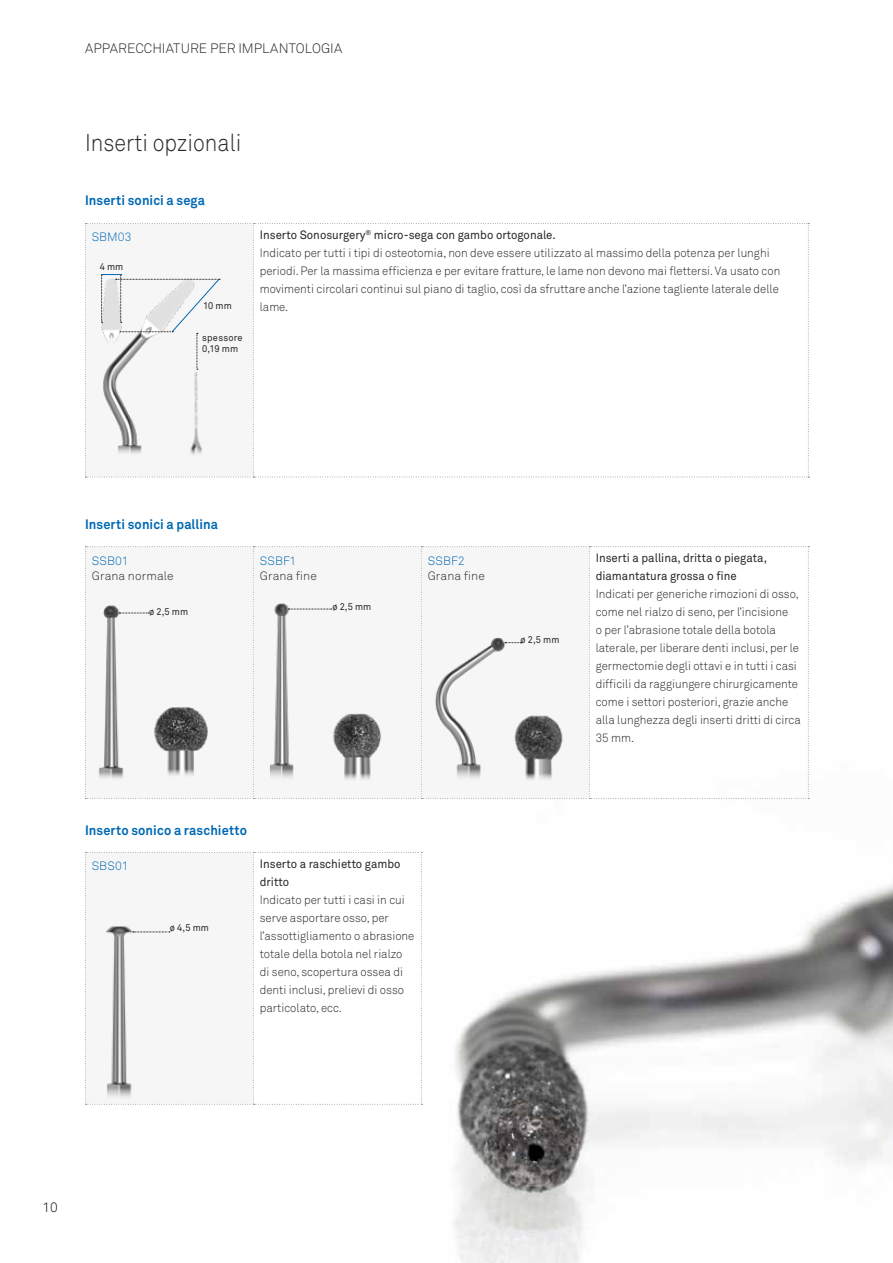
<style>
.page{position:relative;width:893px;height:1263px;background:#fff}
.page>*{position:absolute;margin:0;border:0;box-sizing:border-box;transform-origin:0 0}
.t1{font:24px "Akkurat Light Pro";color:#282727;scale:.9 1}
.t2{font:700 13.5px "Akkurat Pro";letter-spacing:.01em;color:#0069b4;scale:.95 1}
.t3{font:13.5px "Akkurat Light Pro";color:#282727}
.t4{font:13.5px "Akkurat Light Pro";color:#000}
.t5{font:12px/18px "Akkurat Light Pro";color:#282727;scale:.95 1}
.t6{font:12px/18px "Akkurat Pro";color:#282727;scale:.95 1}
.t7{font:12px "Akkurat Light Pro";color:#282727}
.t8{font:12px "Akkurat Light Pro";letter-spacing:.005em;color:#0069b4}
.t9{font:9.75px/11.2px "Akkurat Pro";letter-spacing:.015em;color:#282727;scale:.95 1}
</style>
<div class="page">
<img style="left:422px;top:798px;width:471px;height:465px">
<svg style="left:85px;top:223px;width:724px;height:255px"></svg>
<svg style="left:85px;top:852px;width:337px;height:253px"></svg>
<svg style="left:85px;top:546px;width:724px;height:253px"></svg>
<img style="left:129px;top:696px;width:102px;height:81px">
<p class="t3" style="left:85px;top:40px;width:259px">APPARECCHIATURE PER IMPLANTOLOGIA</p>
<h1 class="t1" style="left:85px;top:128px;width:175px">Inserti opzionali</h1>
<p class="t2" style="left:85px;top:191px;width:128px">Inserti sonici a sega</p>
<p class="t8" style="left:92px;top:230px;width:41px">SBM03</p>
<p class="t6" style="left:260px;top:226px;width:313px">Inserto Sonosurgery<sup>®</sup> micro-sega con gambo ortogonale.</p>
<p class="t5" style="left:260px;top:244px;width:549px">Indicato per tutti i tipi di osteotomia, non deve essere utilizzato al massimo della potenza per lunghi periodi. Per la massima efficienza e per evitare fratture, le lame non devono mai flettersi. Va usato con movimenti circolari continui sul piano di taglio, così da sfruttare anche l’azione tagliente laterale delle lame.</p>
<p class="t9" style="left:202px;top:332px;width:44px">spessore<br>0,19 mm</p>
<p class="t9" style="left:100px;top:261px;width:26px">4 mm</p>
<p class="t9" style="left:203px;top:300px;width:32px">10 mm</p>
<p class="t2" style="left:85px;top:515px;width:141px">Inserti sonici a pallina</p>
<p class="t8" style="left:92px;top:553px;width:38px">SSB01</p>
<p class="t7" style="left:92px;top:568px;width:83px">Grana normale</p>
<p class="t9" style="left:149px;top:606px;width:43px">ø 2,5 mm</p>
<p class="t8" style="left:260px;top:553px;width:38px">SSBF1</p>
<p class="t7" style="left:260px;top:568px;width:59px">Grana fine</p>
<p class="t9" style="left:332px;top:601px;width:43px">ø 2,5 mm</p>
<p class="t8" style="left:428px;top:553px;width:38px">SSBF2</p>
<p class="t7" style="left:428px;top:568px;width:59px">Grana fine</p>
<p class="t9" style="left:520px;top:635px;width:43px">ø 2,5 mm</p>
<p class="t2" style="left:85px;top:821px;width:172px">Inserto sonico a raschietto</p>
<p class="t8" style="left:92px;top:859px;width:38px">SBS01</p>
<p class="t6" style="left:260px;top:855px;width:150px">Inserto a raschietto gambo dritto</p>
<p class="t5" style="left:260px;top:891px;width:164px">Indicato per tutti i casi in cui serve asportare osso, per l’assottigliamento o abrasione totale della botola nel rialzo di seno, scopertura ossea di denti inclusi, prelievi di osso particolato, ecc.</p>
<p class="t9" style="left:170px;top:922px;width:43px">ø 4,5 mm</p>
<p class="t6" style="left:596px;top:550px;width:182px">Inserti a pallina, dritta o piegata, diamantatura grossa o fine</p>
<p class="t5" style="left:596px;top:585px;width:217px">Indicati per generiche rimozioni di osso, come nel rialzo di seno, per l’incisione<br>o per l’abrasione totale della botola laterale, per liberare denti inclusi, per le germectomie degli ottavi e in tutti i casi difficili da raggiungere chirurgicamente come i settori posteriori, grazie anche alla lunghezza degli inserti dritti di circa 35 mm.</p>
<p class="t4" style="left:43px;top:1199px;width:17px">10</p>
</div>
